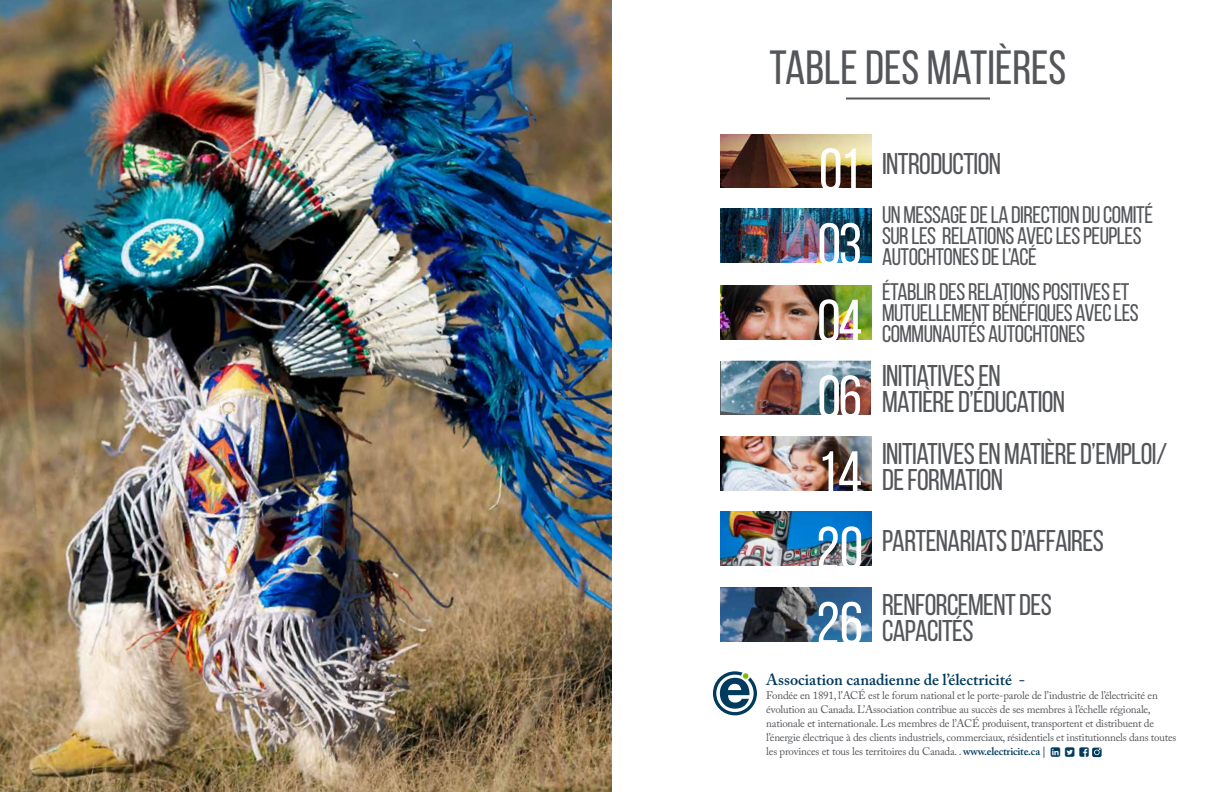
<style>
.page{position:relative;width:1224px;height:792px;background:#fff}
.page>*{position:absolute;margin:0;border:0;box-sizing:border-box;transform-origin:0 0}
.t1{font:60.4px "Bebas Neue";letter-spacing:-.04em;color:#fff}
.t2{font:48px "Bebas Neue";color:#54565a}
.t3{font:30px/26px "Bebas Neue";letter-spacing:-.02em;color:#54565a}
.t4{font:24px/21px "Bebas Neue";letter-spacing:-.02em;color:#54565a}
.t5{font:600 16px "Adobe Caslon Pro";color:#003a5d}
.t6{font:11px/14px "Adobe Caslon Pro";letter-spacing:-.02em;color:#54565a}
.s1{font-size:60.4px;color:#fff}
.s2{font-weight:600;color:#003a5d}
</style>
<div class="page">
<hr style="left:846px;top:98px;width:144px;height:2px;background:#54565a">
<img style="left:0;top:0;width:612px;height:792px">
<img style="left:721px;top:134px;width:150px;height:54px">
<img style="left:721px;top:209px;width:150px;height:54px">
<img style="left:721px;top:285px;width:150px;height:54px">
<img style="left:721px;top:436px;width:150px;height:54px">
<img style="left:721px;top:361px;width:150px;height:53px">
<img style="left:721px;top:512px;width:150px;height:54px">
<img style="left:721px;top:588px;width:150px;height:54px">
<svg style="left:713px;top:671px;width:44px;height:44px"></svg>
<svg style="left:1092px;top:747px;width:10px;height:10px"></svg>
<h2 class="t2" style="left:770px;top:41px;width:298px">TABLE DES MATIÈRES</h2>
<h3 class="t3" style="left:819px;top:150px;width:184px"><span class="s1">01</span> INTRODUCTION</h3>
<h1 class="t1" style="left:818px;top:212px;width:46px">03</h1>
<h3 class="t4" style="left:882px;top:204px;width:272px">UN MESSAGE DE LA DIRECTION DU COMITÉ<br>SUR LES RELATIONS AVEC LES PEUPLES<br>AUTOCHTONES DE L’ACÉ</h3>
<h1 class="t1" style="left:817px;top:288px;width:47px">04</h1>
<h3 class="t4" style="left:882px;top:281px;width:258px">ÉTABLIR DES RELATIONS POSITIVES ET<br>MUTUELLEMENT BÉNÉFIQUES AVEC LES<br>COMMUNAUTÉS AUTOCHTONES</h3>
<h1 class="t1" style="left:817px;top:364px;width:46px">06</h1>
<h3 class="t3" style="left:882px;top:362px;width:185px">INITIATIVES EN<br>MATIÈRE D’ÉDUCATION</h3>
<h1 class="t1" style="left:817px;top:440px;width:46px">14</h1>
<h3 class="t3" style="left:882px;top:440px;width:287px">INITIATIVES EN MATIÈRE D’EMPLOI/<br>DE FORMATION</h3>
<h3 class="t3" style="left:816px;top:528px;width:289px"><span class="s1">20</span> PARTENARIATS D’AFFAIRES</h3>
<h1 class="t1" style="left:816px;top:591px;width:48px">26</h1>
<h3 class="t3" style="left:882px;top:591px;width:171px">RENFORCEMENT DES<br>CAPACITÉS</h3>
<h3 class="t5" style="left:766px;top:670px;width:260px">Association canadienne de l’électricité -</h3>
<p class="t6" style="left:766px;top:688px;width:412px">Fondée en 1891, l’ACÉ est le forum national et le porte-parole de l’industrie de l’électricité en évolution au Canada. L’Association contribue au succès de ses membres à l’échelle régionale, nationale et internationale. Les membres de l’ACÉ produisent, transportent et distribuent de l’énergie électrique à des clients industriels, commerciaux, résidentiels et institutionnels dans toutes les provinces et tous les territoires du Canada. . <span class="s2">www.electricite.ca |</span></p>
</div>
